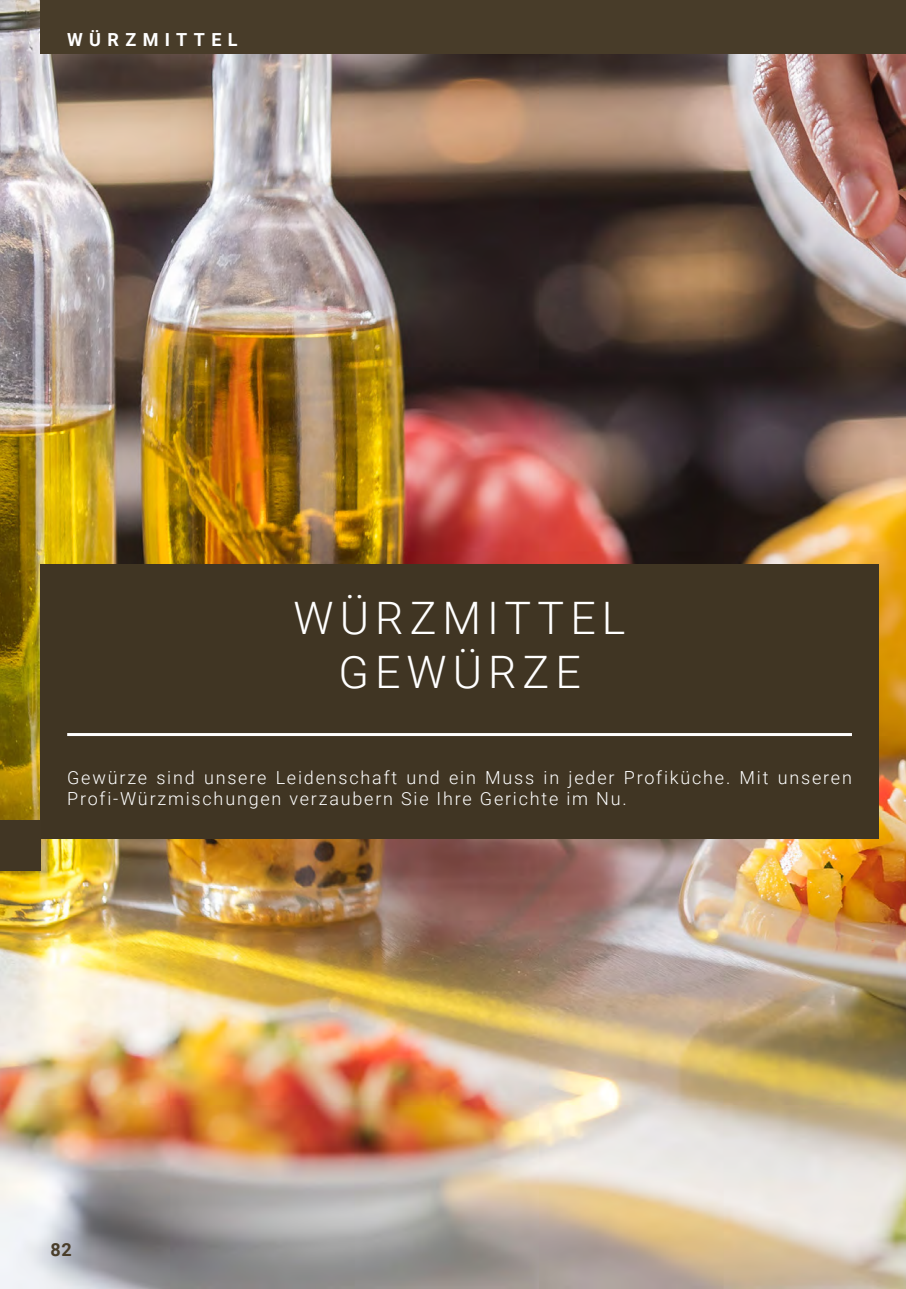
<style>
.page{position:relative;width:906px;height:1289px;background:#fff}
.page>*{position:absolute;margin:0;border:0;box-sizing:border-box;transform-origin:0 0}
.t1{font:300 44.7px/53.7px "Roboto";letter-spacing:.135em;color:#fff;text-align:center}
.t2{font:300 18px/21.6px "Roboto";letter-spacing:.1em;color:#fff}
.t3{font:700 18px "Roboto";letter-spacing:.355em;color:#fff}
.t4{font:700 18px "Roboto";color:#493d29}
</style>
<div class="page">
<img style="left:0;top:0;width:906px;height:1288px">
<div style="left:40px;top:564px;width:838px;height:274px;background:#403523"></div>
<hr style="left:67px;top:733px;width:785px;height:3px;background:#fff">
<div style="left:40px;top:0;width:866px;height:54px;background:#483c29"></div>
<div style="left:0;top:820px;width:40px;height:50px;background:#413624"></div>
<p class="t3" style="left:67px;top:27px;width:172px">WÜRZMITTEL</p>
<h1 class="t1" style="left:294px;top:590px;width:333px">WÜRZMITTEL<br>GEWÜRZE</h1>
<p class="t2" style="left:67px;top:765px;width:786px">Gewürze sind unsere Leidenschaft und ein Muss in jeder Profiküche. Mit unseren<br>Profi-Würzmischungen verzaubern Sie Ihre Gerichte im Nu.</p>
<p class="t4" style="left:51px;top:1236px;width:23px">82</p>
</div>
